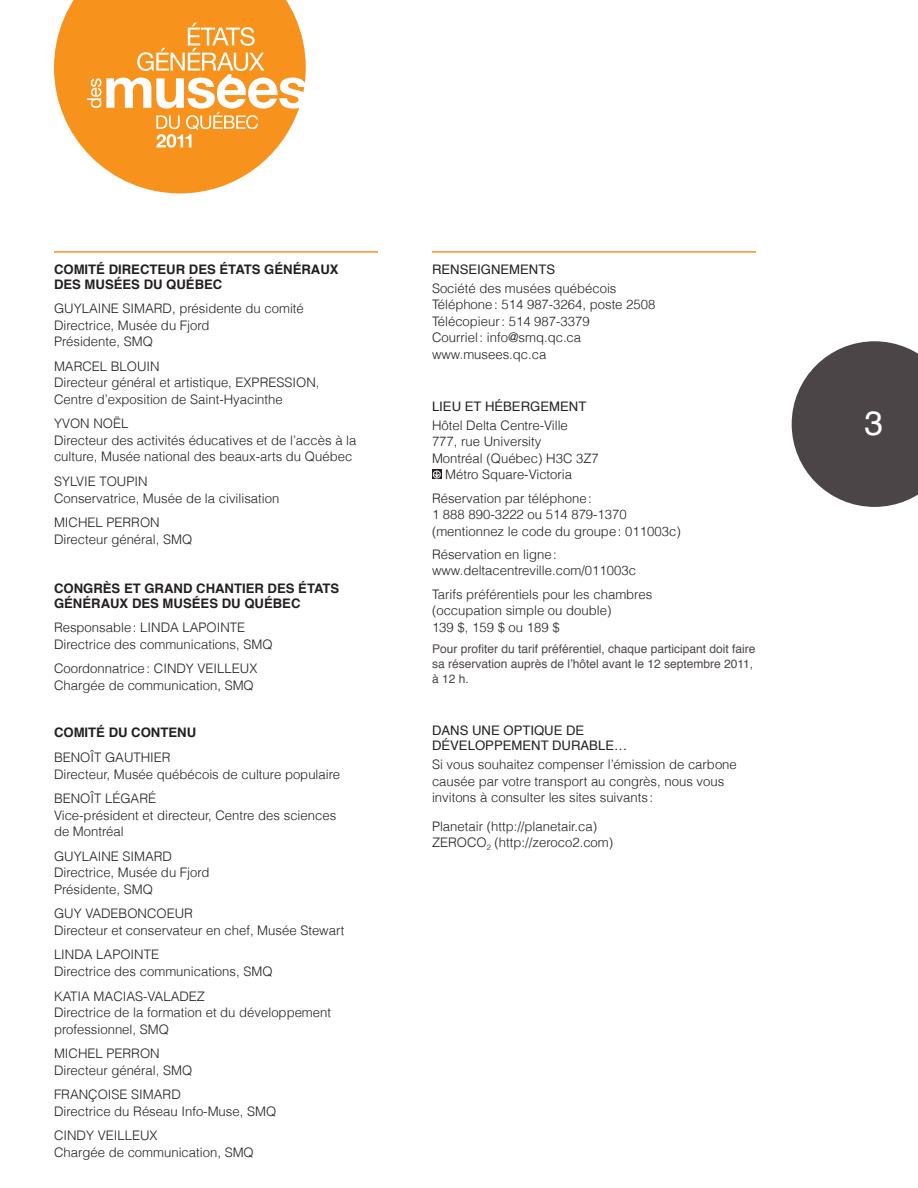
<style>
.page{position:relative;width:918px;height:1188px;background:#fff}
.page>*{position:absolute;margin:0;border:0;box-sizing:border-box;transform-origin:0 0}
.t1{font:33.75px "Helvetica";color:#fff}
.CONF_ANIM___noms{font:300 13.2px/16.5px "Helvetica";color:#231f20}
.TXT{font:300 13.2px/16.5px "Helvetica";color:#231f20}
.ACTIVITÉ___bold{font:700 13.2px/15px "Helvetica";color:#231f20}
.ACTIVITÉ___regulier{font:13.2px/15px "Helvetica";color:#231f20}
.LIEUX{font:12px/15px "Helvetica";color:#4c4547}
</style>
<div class="page">
<svg style="left:792px;top:341px;width:126px;height:166px"></svg>
<svg style="left:54px;top:0;width:252px;height:193px;fill:#f7931d"></svg>
<svg style="left:87px;top:23px;width:191px;height:125px"></svg>
<hr style="left:54px;top:251px;width:324px;height:2px;background:#f7931d">
<hr style="left:432px;top:251px;width:324px;height:2px;background:#f7931d">
<div style="left:432px;top:470px;width:10px;height:9px;background:#231f20"></div>
<svg style="left:433px;top:470px;width:8px;height:9px"></svg>
<p class="ACTIVITÉ___bold" style="left:54px;top:262px;width:286px">COMITÉ DIRECTEUR DES ÉTATS GÉNÉRAUX<br>DES MUSÉES DU QUÉBEC</p>
<p class="CONF_ANIM___noms" style="left:54px;top:300px;width:251px">GUYLAINE SIMARD, présidente du comité<br>Directrice, Musée du Fjord<br>Présidente, SMQ</p>
<p class="CONF_ANIM___noms" style="left:54px;top:358px;width:267px">MARCEL BLOUIN<br>Directeur général et artistique, EXPRESSION,<br>Centre d’exposition de Saint-Hyacinthe</p>
<p class="CONF_ANIM___noms" style="left:54px;top:415px;width:304px">YVON NOËL<br>Directeur des activités éducatives et de l’accès à la culture, Musée national des beaux-arts du Québec</p>
<p class="CONF_ANIM___noms" style="left:54px;top:473px;width:227px">SYLVIE TOUPIN<br>Conservatrice, Musée de la civilisation</p>
<p class="CONF_ANIM___noms" style="left:54px;top:514px;width:140px">MICHEL PERRON<br>Directeur général, SMQ</p>
<p class="ACTIVITÉ___bold" style="left:54px;top:581px;width:287px">CONGRÈS ET GRAND CHANTIER DES ÉTATS<br>GÉNÉRAUX DES MUSÉES DU QUÉBEC</p>
<p class="CONF_ANIM___noms" style="left:54px;top:619px;width:220px">Responsable: LINDA LAPOINTE<br>Directrice des communications, SMQ</p>
<p class="CONF_ANIM___noms" style="left:54px;top:660px;width:205px">Coordonnatrice: CINDY VEILLEUX<br>Chargée de communication, SMQ</p>
<p class="ACTIVITÉ___bold" style="left:54px;top:726px;width:144px">COMITÉ DU CONTENU</p>
<p class="CONF_ANIM___noms" style="left:54px;top:749px;width:288px">BENOÎT GAUTHIER<br>Directeur, Musée québécois de culture populaire</p>
<p class="CONF_ANIM___noms" style="left:54px;top:790px;width:284px">BENOÎT LÉGARÉ<br>Vice-président et directeur, Centre des sciences de Montréal</p>
<p class="CONF_ANIM___noms" style="left:54px;top:848px;width:157px">GUYLAINE SIMARD<br>Directrice, Musée du Fjord<br>Présidente, SMQ</p>
<p class="CONF_ANIM___noms" style="left:54px;top:905px;width:292px">GUY VADEBONCOEUR<br>Directeur et conservateur en chef, Musée Stewart</p>
<p class="CONF_ANIM___noms" style="left:54px;top:946px;width:220px">LINDA LAPOINTE<br>Directrice des communications, SMQ</p>
<p class="CONF_ANIM___noms" style="left:54px;top:988px;width:279px">KATIA MACIAS-VALADEZ<br>Directrice de la formation et du développement professionnel, SMQ</p>
<p class="CONF_ANIM___noms" style="left:54px;top:1045px;width:140px">MICHEL PERRON<br>Directeur général, SMQ</p>
<p class="CONF_ANIM___noms" style="left:54px;top:1086px;width:224px">FRANÇOISE SIMARD<br>Directrice du Réseau Info-Muse, SMQ</p>
<p class="CONF_ANIM___noms" style="left:54px;top:1127px;width:201px">CINDY VEILLEUX<br>Chargée de communication, SMQ</p>
<p class="ACTIVITÉ___regulier" style="left:432px;top:262px;width:125px">RENSEIGNEMENTS</p>
<p class="TXT" style="left:432px;top:280px;width:225px">Société des musées québécois<br>Téléphone: 514 987-3264, poste 2508<br>Télécopieur: 514 987-3379<br>Courriel: info@smq.qc.ca www.musees.qc.ca</p>
<p class="ACTIVITÉ___regulier" style="left:432px;top:399px;width:156px">LIEU ET HÉBERGEMENT</p>
<p class="TXT" style="left:432px;top:417px;width:137px">Hôtel Delta Centre-Ville</p>
<p class="TXT" style="left:432px;top:433px;width:111px">777, rue University</p>
<p class="TXT" style="left:432px;top:450px;width:168px">Montréal (Québec) H3C 3Z7</p>
<p class="TXT" style="left:445px;top:466px;width:128px">Métro Square-Victoria</p>
<p class="TXT" style="left:432px;top:489px;width:250px">Réservation par téléphone:<br>1 888 890-3222 ou 514 879-1370 (mentionnez le code du groupe: 011003c)</p>
<p class="TXT" style="left:432px;top:546px;width:206px">Réservation en ligne: www.deltacentreville.com/011003c</p>
<p class="TXT" style="left:432px;top:585px;width:222px">Tarifs préférentiels pour les chambres (occupation simple ou double)<br>139 $, 159 $ ou 189 $</p>
<p class="LIEUX" style="left:432px;top:642px;width:325px">Pour profiter du tarif préférentiel, chaque participant doit faire sa réservation auprès de l’hôtel avant le 12 septembre 2011, à 12 h.</p>
<p class="ACTIVITÉ___regulier" style="left:432px;top:723px;width:197px">DANS UNE OPTIQUE DE<br>DÉVELOPPEMENT DURABLE…</p>
<p class="TXT" style="left:432px;top:756px;width:306px">Si vous souhaitez compenser l’émission de carbone causée par votre transport au congrès, nous vous invitons à consulter les sites suivants :</p>
<p class="CONF_ANIM___noms" style="left:432px;top:818px;width:183px">Planetair (http://planetair.ca)<br>ZEROCO<sub>2</sub> (http://zeroco2.com)</p>
<p class="t1" style="left:864px;top:397px;width:20px">3</p>
</div>
